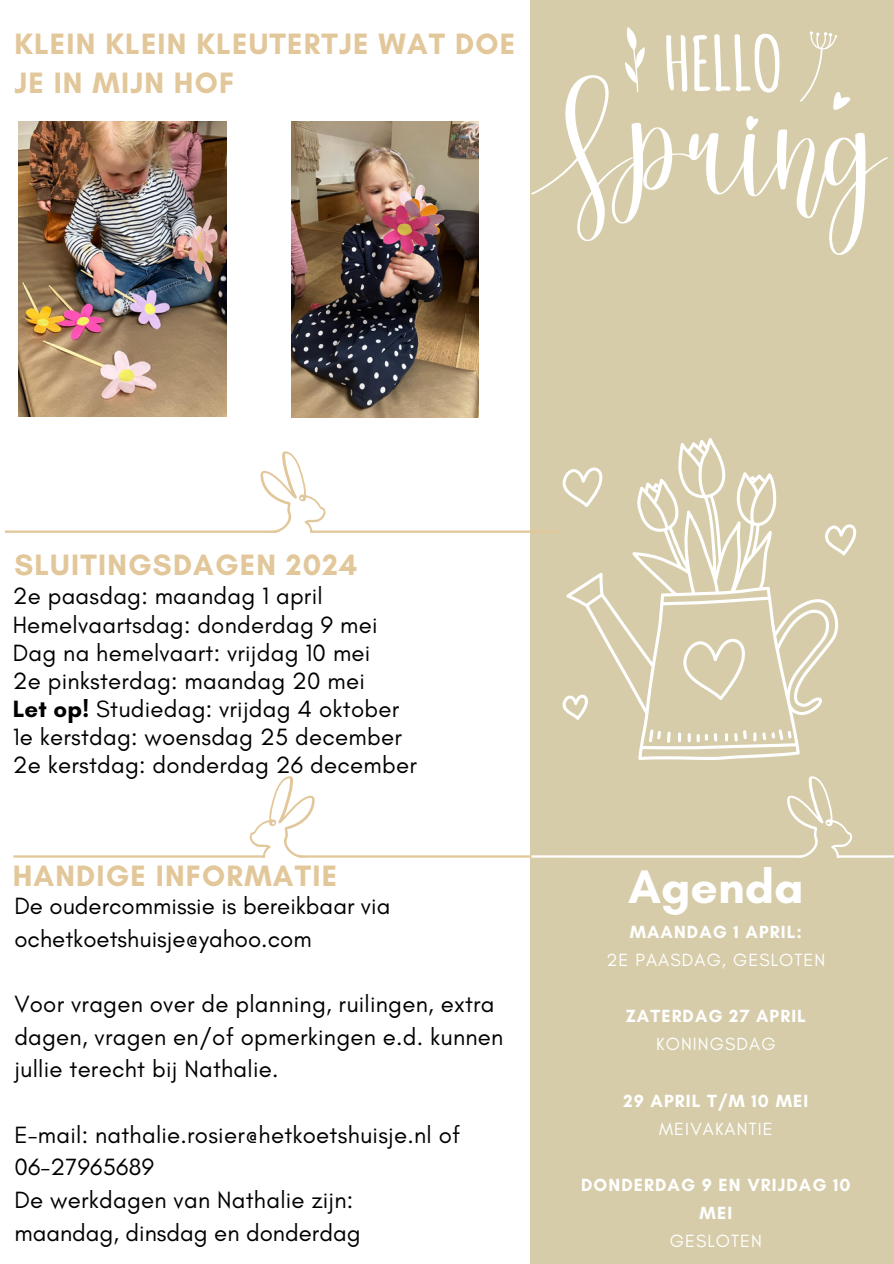
<style>
.page{position:relative;width:894px;height:1264px;background:#fff}
.page>*{position:absolute;margin:0;border:0;box-sizing:border-box;transform-origin:0 0}
.t1{font:700 48px "Glacial Indifference";color:#fff}
.t2{font:700 30px/38.2px "Glacial Indifference";letter-spacing:.04em;color:#e2c79a}
.t3{font:24px/28.2px "Glacial Indifference";letter-spacing:.01em;color:#000}
.t4{font:700 18px/28.2px "Glacial Indifference";letter-spacing:.06em;color:#fff;text-align:center}
.t5{font:18px "Glacial Indifference";letter-spacing:.06em;color:#fff}
.s1{font-weight:700}
</style>
<div class="page">
<div style="left:530px;top:0;width:363px;height:1263px;background:#d6cca9"></div>
<img style="left:292px;top:122px;width:186px;height:296px">
<svg style="left:13px;top:776px;width:880px;height:81px"></svg>
<img style="left:18px;top:122px;width:208px;height:295px">
<svg style="left:531px;top:27px;width:356px;height:228px"></svg>
<svg style="left:5px;top:451px;width:561px;height:82px"></svg>
<svg style="left:838px;top:524px;width:18px;height:31px"></svg>
<svg style="left:562px;top:697px;width:4px;height:15px"></svg>
<svg style="left:566px;top:438px;width:272px;height:321px"></svg>
<svg style="left:683px;top:638px;width:64px;height:62px"></svg>
<svg style="left:648px;top:729px;width:22px;height:13px"></svg>
<svg style="left:677px;top:732px;width:4px;height:10px"></svg>
<svg style="left:687px;top:733px;width:3px;height:9px"></svg>
<svg style="left:696px;top:734px;width:11px;height:8px"></svg>
<svg style="left:713px;top:733px;width:4px;height:8px"></svg>
<svg style="left:724px;top:733px;width:4px;height:8px"></svg>
<svg style="left:734px;top:730px;width:12px;height:11px"></svg>
<svg style="left:753px;top:732px;width:3px;height:9px"></svg>
<svg style="left:762px;top:729px;width:29px;height:11px"></svg>
<h3 class="t2" style="left:14px;top:25px;width:502px">KLEIN KLEIN KLEUTERTJE WAT DOE<br>JE IN MIJN HOF</h3>
<p class="t2" style="left:14px;top:545px;width:344px">SLUITINGSDAGEN 2024</p>
<p class="t3" style="left:13px;top:582px;width:405px">2e paasdag: maandag 1 april<br>Hemelvaartsdag: donderdag 9 mei<br>Dag na hemelvaart: vrijdag 10 mei<br>2e pinksterdag: maandag 20 mei<br><span class="s1">Let op!</span> Studiedag: vrijdag 4 oktober<br>1e kerstdag: woensdag 25 december<br>2e kerstdag: donderdag 26 december</p>
<p class="t2" style="left:13px;top:855px;width:326px">HANDIGE INFORMATIE</p>
<p class="t3" style="left:14px;top:891px;width:377px">De oudercommissie is bereikbaar via</p>
<p class="t3" style="left:14px;top:924px;width:299px">ochetkoetshuisje@yahoo.com</p>
<p class="t3" style="left:14px;top:987px;width:490px;line-height:32.7px">Voor vragen over de planning, ruilingen, extra dagen, vragen en/of opmerkingen e.d. kunnen jullie terecht bij Nathalie.</p>
<p class="t3" style="left:14px;top:1117px;width:447px;line-height:32.7px">E-mail: nathalie.rosier@hetkoetshuisje.nl of<br>06-27965689<br>De werkdagen van Nathalie zijn: maandag, dinsdag en donderdag</p>
<p class="t1" style="left:628px;top:857px;width:177px">Agenda</p>
<p class="t4" style="left:629px;top:917px;width:174px">MAANDAG 1 APRIL:</p>
<p class="t5" style="left:606px;top:948px;width:220px">2E PAASDAG, GESLOTEN</p>
<p class="t4" style="left:625px;top:1001px;width:182px">ZATERDAG 27 APRIL</p>
<h2 class="t5" style="left:656px;top:1033px;width:121px">KONINGSDAG</h2>
<p class="t4" style="left:623px;top:1086px;width:186px">29 APRIL T/M 10 MEI</p>
<p class="t5" style="left:659px;top:1117px;width:115px">MEIVAKANTIE</p>
<p class="t4" style="left:581px;top:1170px;width:271px">DONDERDAG 9 EN VRIJDAG 10<br>MEI</p>
<h2 class="t5" style="left:669px;top:1230px;width:94px">GESLOTEN</h2>
</div>
